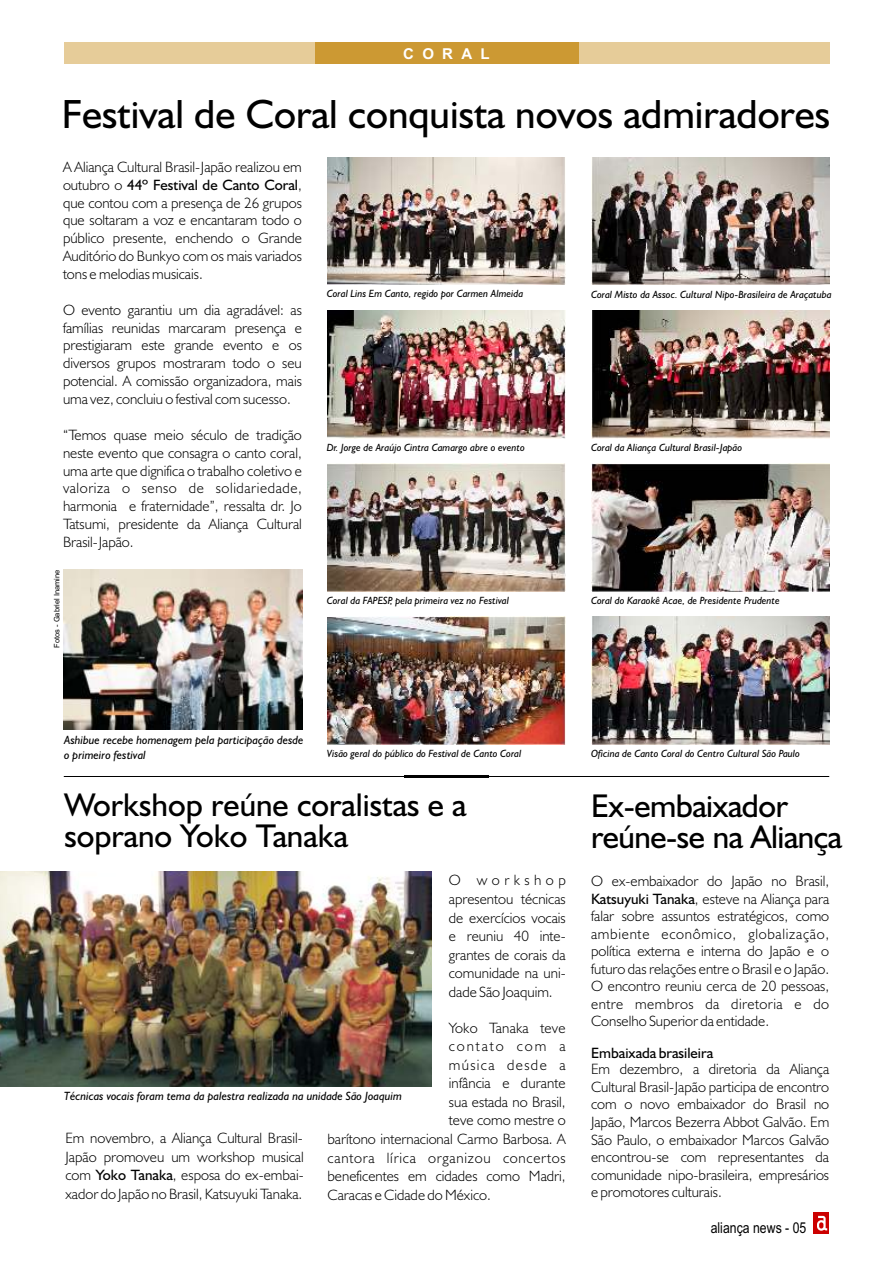
<style>
.page{position:relative;width:893px;height:1263px;background:#fff}
.page>*{position:absolute;margin:0;border:0;box-sizing:border-box;transform-origin:0 0}
.t1{font:40.95px "Humanist 521 BT";color:#000}
.t2{font:33px/31.3px "Humanist 521 BT";color:#000}
.t3{font:italic 300 15px/17.9px "Humanist 521 BT";color:#000;text-align:justify}
.t4{font:italic 300 15px "Humanist 521 BT";letter-spacing:.05em;color:#000}
.t5{font:15px "Humanist 521 BT";color:#000}
.t6{font:15px "Arial Narrow";color:#000}
.t7{font:italic 300 15px "Humanist 521 BT";letter-spacing:.09em;color:#000}
.t8{font:italic 300 15px "Humanist 521 BT";letter-spacing:.125em;color:#000}
.t9{font:700 15px "Arial";letter-spacing:.555em;color:#fff}
.t10{font:italic 12px/14.2px "Humanist 521 BT";color:#000}
.t11{font:italic 10.5px "Humanist 521 BT";color:#000}
.t12{font:7.5px "Arial";color:#000}
.s1{font-weight:400;font-style:normal}
</style>
<div class="page">
<img style="left:0;top:872px;width:432px;height:215px">
<img style="left:64px;top:570px;width:238px;height:159px">
<img style="left:327px;top:157px;width:239px;height:128px">
<img style="left:591px;top:617px;width:238px;height:127px">
<img style="left:327px;top:616px;width:239px;height:128px">
<img style="left:591px;top:463px;width:238px;height:128px">
<img style="left:327px;top:463px;width:239px;height:128px">
<img style="left:327px;top:310px;width:239px;height:128px">
<img style="left:591px;top:157px;width:238px;height:128px">
<img style="left:591px;top:310px;width:238px;height:128px">
<div style="left:64px;top:43px;width:765px;height:21px;background:#e6cc99"></div>
<div style="left:315px;top:43px;width:263px;height:21px;background:#c93"></div>
<div style="left:813px;top:1212px;width:16px;height:21px;background:#c00"></div>
<svg style="left:817px;top:1216px;width:10px;height:15px"></svg>
<hr style="left:64px;top:776px;width:765px;height:1px;background:#000">
<hr style="left:404px;top:775px;width:85px;height:3px;background:#000">
<p class="t9" style="left:403px;top:48px;width:88px">CORAL</p>
<h1 class="t1" style="left:62px;top:97px;width:770px">Festival de Coral conquista novos admiradores</h1>
<p class="t3" style="left:63px;top:159px;width:240px">A Aliança Cultural Brasil-Japão realizou em outubro o <span class="s1">44º Festival de Canto Coral</span>, que contou com a presença de 26 grupos que soltaram a voz e encantaram todo o público presente, enchendo o Grande Auditório do Bunkyo com os mais variados tons e melodias musicais.</p>
<p class="t3" style="left:63px;top:302px;width:240px">O evento garantiu um dia agradável: as famílias reunidas marcaram presença e prestigiaram este grande evento e os diversos grupos mostraram todo o seu potencial. A comissão organizadora, mais uma vez, concluiu o festival com sucesso.</p>
<p class="t3" style="left:63px;top:427px;width:240px">“Temos quase meio século de tradição neste evento que consagra o canto coral, uma arte que dignifica o trabalho coletivo e valoriza o senso de solidariedade, harmonia e fraternidade”, ressalta dr. Jo Tatsumi, presidente da Aliança Cultural Brasil-Japão.</p>
<p class="t11" style="left:327px;top:289px;width:198px">Coral Lins Em Canto, regido por Carmen Almeida</p>
<p class="t11" style="left:591px;top:290px;width:242px">Coral Misto da Assoc. Cultural Nipo-Brasileira de Araçatuba</p>
<p class="t11" style="left:327px;top:443px;width:199px">Dr. Jorge de Araújo Cintra Camargo abre o evento</p>
<p class="t11" style="left:591px;top:443px;width:153px">Coral da Aliança Cultural Brasil-Japão</p>
<p class="t12" style="left:54px;top:648px;width:80px;rotate:-90deg">Fotos - Gabriel Inamine</p>
<p class="t11" style="left:327px;top:596px;width:184px">Coral da FAPESP, pela primeira vez no Festival</p>
<p class="t11" style="left:591px;top:596px;width:190px">Coral do Karaokê Acae, de Presidente Prudente</p>
<p class="t10" style="left:64px;top:734px;width:241px">Ashibue recebe homenagem pela participação desde o primeiro festival</p>
<p class="t11" style="left:327px;top:749px;width:196px">Visão geral do público do Festival de Canto Coral</p>
<h2 class="t2" style="left:64px;top:791px;width:404px">Workshop reúne coralistas e a soprano Yoko Tanaka</h2>
<p class="t3" style="left:449px;top:872px;width:118px;line-height:18.6px">O workshop apresentou técnicas de exercícios vocais e reuniu 40 inte&shy;grantes de corais da comunidade na uni&shy;dade São Joaquim.</p>
<p class="t3" style="left:449px;top:1020px;width:118px">Yoko Tanaka teve</p>
<p class="t8" style="left:449px;top:1040px;width:118px">contato com a</p>
<p class="t7" style="left:449px;top:1058px;width:118px">música desde a</p>
<p class="t3" style="left:449px;top:1075px;width:118px">infância e durante</p>
<p class="t3" style="left:449px;top:1094px;width:118px">sua estada no Brasil,</p>
<p class="t3" style="left:449px;top:1113px;width:118px">teve como mestre o</p>
<p class="t3" style="left:328px;top:1131px;width:240px">barítono internacional Carmo Barbosa. A</p>
<p class="t4" style="left:328px;top:1151px;width:240px">cantora lírica organizou concertos</p>
<p class="t3" style="left:328px;top:1168px;width:240px">beneficentes em cidades como Madri,</p>
<p class="t3" style="left:328px;top:1187px;width:165px">Caracas e Cidade do México.</p>
<p class="t10" style="left:64px;top:1090px;width:340px">Técnicas vocais foram tema da palestra realizada na unidade São Joaquim</p>
<p class="t3" style="left:66px;top:1130px;width:240px;line-height:18.6px">Em novembro, a Aliança Cultural Brasil-Japão promoveu um workshop musical com <span class="s1">Yoko Tanaka</span>, esposa do ex-embai&shy;xador do Japão no Brasil, Katsuyuki Tanaka.</p>
<p class="t11" style="left:591px;top:749px;width:210px">Oficina de Canto Coral do Centro Cultural São Paulo</p>
<h2 class="t2" style="left:591px;top:792px;width:253px">Ex-embaixador reúne-se na Aliança</h2>
<p class="t3" style="left:591px;top:873px;width:240px">O ex-embaixador do Japão no Brasil, <span class="s1">Katsuyuki Tanaka</span>, esteve na Aliança para falar sobre assuntos estratégicos, como ambiente econômico, globalização, política externa e interna do Japão e o futuro das relações entre o Brasil e o Japão.<br>O encontro reuniu cerca de 20 pessoas, entre membros da diretoria e do Conselho Superior da entidade.</p>
<p class="t5" style="left:591px;top:1047px;width:124px">Embaixada brasileira</p>
<p class="t3" style="left:591px;top:1062px;width:240px">Em dezembro, a diretoria da Aliança Cultural Brasil-Japão participa de encontro com o novo embaixador do Brasil no Japão, Marcos Bezerra Abbot Galvão. Em São Paulo, o embaixador Marcos Galvão encontrou-se com representantes da comunidade nipo-brasileira, empresários e promotores culturais.</p>
<p class="t6" style="left:711px;top:1222px;width:97px">aliança news - 05</p>
</div>
